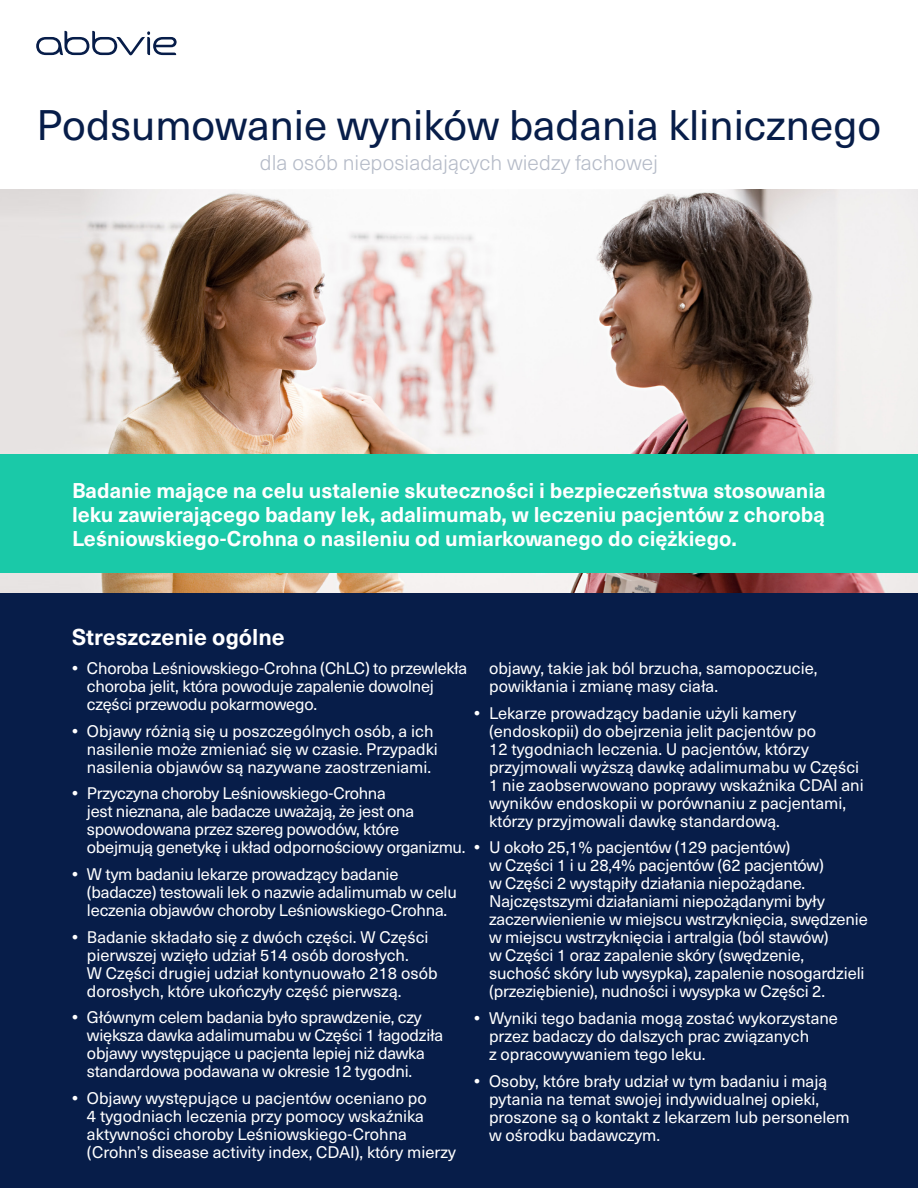
<style>
.page{position:relative;width:918px;height:1188px;background:#fff}
.page>*{position:absolute;margin:0;border:0;box-sizing:border-box;transform-origin:0 0}
.t1{font:42px "Neue Haas Unica Pro";color:#071d49}
.t2{font:700 22.5px "Neue Haas Unica Pro";color:#fff}
.t3{font:700 21px/24px "Neue Haas Unica Pro";color:#fff;text-align:justify}
.t4{font:300 21px "Neue Haas Unica Pro";color:#b5bbc8}
.t5{font:16.5px/18px "Neue Haas Unica Pro";letter-spacing:-.01em;color:#fff}
.s1{font-weight:700}
</style>
<div class="page">
<div style="left:0;top:580px;width:918px;height:608px;background:#071d49"></div>
<img style="left:0;top:190px;width:918px;height:402px">
<div style="left:0;top:454px;width:918px;height:119px;background:#1ac9a8"></div>
<svg style="left:36px;top:31px;width:141px;height:24px"></svg>
<h1 class="t1" style="left:37px;top:100px;width:846px">Podsumowanie wyników badania klinicznego</h1>
<p class="t4" style="left:260px;top:150px;width:400px">dla osób nieposiadających wiedzy fachowej</p>
<p class="t3" style="left:72px;top:478px;width:755px">Badanie mające na celu ustalenie skuteczności i bezpieczeństwa stosowania leku zawierającego badany lek, adalimumab, w leczeniu pacjentów z chorobą Leśniowskiego-Crohna o nasileniu od umiarkowanego do ciężkiego.</p>
<h2 class="t2" style="left:72px;top:623px;width:214px">Streszczenie ogólne</h2>
<p class="t5" style="left:87px;top:659px;width:382px;text-indent:-15px"><span class="s1">•</span> Choroba Leśniowskiego-Crohna (ChLC) to przewlekła choroba jelit, która powoduje zapalenie dowolnej części przewodu pokarmowego.</p>
<p class="t5" style="left:87px;top:722px;width:352px;text-indent:-15px"><span class="s1">•</span> Objawy różnią się u poszczególnych osób, a ich nasilenie może zmieniać się w czasie. Przypadki nasilenia objawów są nazywane zaostrzeniami.</p>
<p class="t5" style="left:87px;top:785px;width:380px;text-indent:-15px"><span class="s1">•</span> Przyczyna choroby Leśniowskiego-Crohna<br>jest nieznana, ale badacze uważają, że jest ona spowodowana przez szereg powodów, które obejmują genetykę i układ odpornościowy organizmu.</p>
<p class="t5" style="left:87px;top:865px;width:371px;text-indent:-15px"><span class="s1">•</span> W tym badaniu lekarze prowadzący badanie (badacze) testowali lek o nazwie adalimumab w celu leczenia objawów choroby Leśniowskiego-Crohna.</p>
<p class="t5" style="left:87px;top:928px;width:352px;text-indent:-15px"><span class="s1">•</span> Badanie składało się z dwóch części. W Części pierwszej wzięło udział 514 osób dorosłych.<br>W Części drugiej udział kontynuowało 218 osób dorosłych, które ukończyły część pierwszą.</p>
<p class="t5" style="left:87px;top:1009px;width:358px;text-indent:-15px"><span class="s1">•</span> Głównym celem badania było sprawdzenie, czy większa dawka adalimumabu w Części 1 łagodziła objawy występujące u pacjenta lepiej niż dawka standardowa podawana w okresie 12 tygodni.</p>
<p class="t5" style="left:87px;top:1089px;width:371px;text-indent:-15px"><span class="s1">•</span> Objawy występujące u pacjentów oceniano po<br>4 tygodniach leczenia przy pomocy wskaźnika aktywności choroby Leśniowskiego-Crohna (Crohn’s disease activity index, CDAI), który mierzy</p>
<p class="t5" style="left:489px;top:659px;width:330px">objawy, takie jak ból brzucha, samopoczucie, powikłania i zmianę masy ciała.</p>
<p class="t5" style="left:489px;top:704px;width:376px;text-indent:-15px"><span class="s1">•</span> Lekarze prowadzący badanie użyli kamery (endoskopii) do obejrzenia jelit pacjentów po<br>12 tygodniach leczenia. U pacjentów, którzy przyjmowali wyższą dawkę adalimumabu w Części 1 nie zaobserwowano poprawy wskaźnika CDAI ani wyników endoskopii w porównaniu z pacjentami, którzy przyjmowali dawkę standardową.</p>
<p class="t5" style="left:489px;top:839px;width:380px;text-indent:-15px"><span class="s1">•</span> U około 25,1% pacjentów (129 pacjentów)<br>w Części 1 i u 28,4% pacjentów (62 pacjentów)<br>w Części 2 wystąpiły działania niepożądane.<br>Najczęstszymi działaniami niepożądanymi były zaczerwienienie w miejscu wstrzyknięcia, swędzenie w miejscu wstrzyknięcia i artralgia (ból stawów)<br>w Części 1 oraz zapalenie skóry (swędzenie, suchość skóry lub wysypka), zapalenie nosogardzieli (przeziębienie), nudności i wysypka w Części 2.</p>
<p class="t5" style="left:489px;top:1009px;width:350px;text-indent:-15px"><span class="s1">•</span> Wyniki tego badania mogą zostać wykorzystane przez badaczy do dalszych prac związanych<br>z opracowywaniem tego leku.</p>
<p class="t5" style="left:489px;top:1072px;width:362px;text-indent:-15px"><span class="s1">•</span> Osoby, które brały udział w tym badaniu i mają pytania na temat swojej indywidualnej opieki, proszone są o kontakt z lekarzem lub personelem w ośrodku badawczym.</p>
</div>
